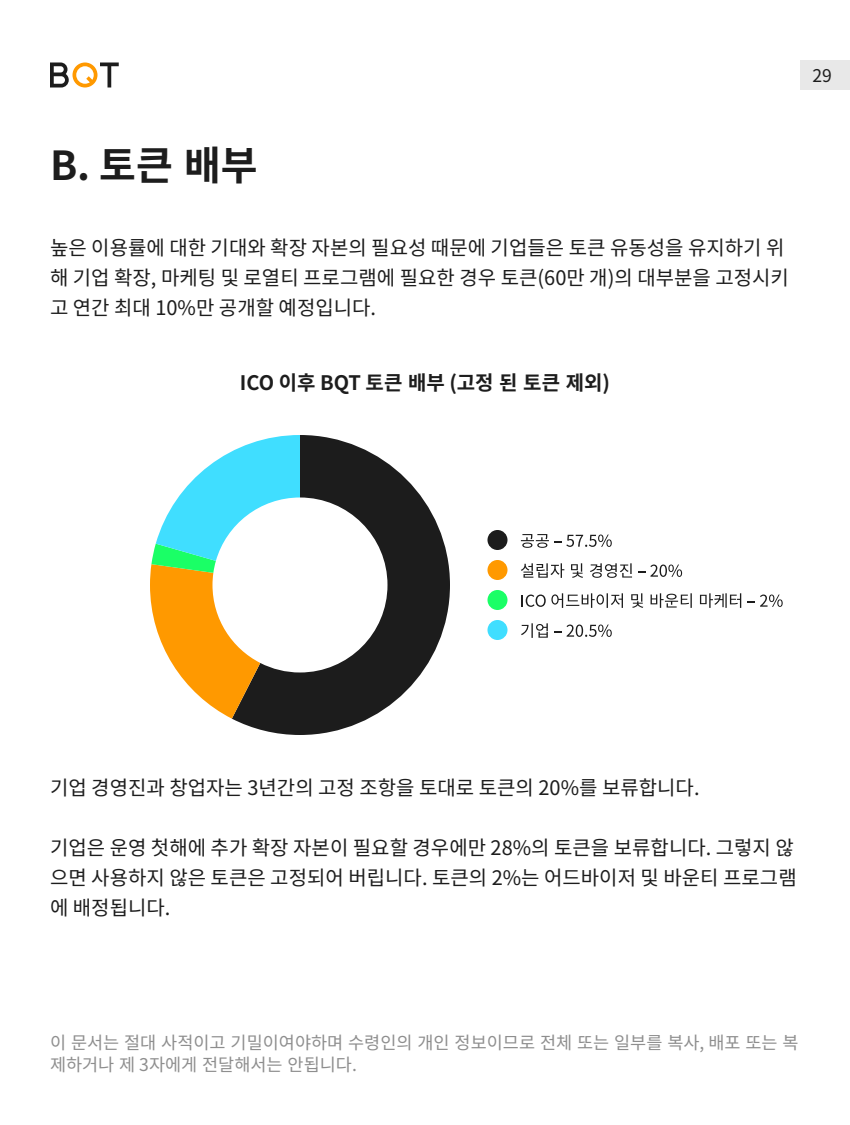
<style>
.page{position:relative;width:850px;height:1125px;background:#fff}
.page>*{position:absolute;margin:0;border:0;box-sizing:border-box;transform-origin:0 0}
.t1{font:700 40px "Noto Sans CJ Kkr";color:#1d1d1d}
.t2{font:20px/30px "Noto Sans CJ Kkr";color:#1d1d1d}
.t3{font:700 20px "Noto Sans CJ Kkr";color:#1d1d1d}
.t4{font:17.5px/22.5px "Noto Sans CJ Kkr";color:#8e8e8e}
.t5{font:17.5px "Noto Sans CJ Kkr";color:#1d1d1d}
</style>
<div class="page">
<div style="left:800px;top:60px;width:50px;height:30px;background:#e8e8e8"></div>
<svg style="left:50px;top:62px;width:69px;height:26px"></svg>
<svg style="left:521px;top:534px;width:91px;height:14px"></svg>
<svg style="left:521px;top:563px;width:43px;height:15px"></svg>
<svg style="left:571px;top:563px;width:12px;height:15px"></svg>
<svg style="left:590px;top:563px;width:42px;height:15px"></svg>
<svg style="left:638px;top:565px;width:44px;height:12px"></svg>
<svg style="left:522px;top:593px;width:101px;height:15px"></svg>
<svg style="left:631px;top:593px;width:12px;height:15px"></svg>
<svg style="left:651px;top:593px;width:41px;height:15px"></svg>
<svg style="left:700px;top:593px;width:41px;height:15px"></svg>
<svg style="left:748px;top:595px;width:35px;height:12px"></svg>
<svg style="left:521px;top:623px;width:27px;height:15px"></svg>
<svg style="left:554px;top:625px;width:58px;height:12px"></svg>
<div style="left:488px;top:530px;width:20px;height:20px;background:#1c1c1c;border-radius:50%"></div>
<div style="left:488px;top:560px;width:20px;height:20px;background:#f90;border-radius:50%"></div>
<div style="left:488px;top:590px;width:20px;height:20px;background:#1aff66;border-radius:50%"></div>
<div style="left:488px;top:620px;width:20px;height:20px;background:#40deff;border-radius:50%"></div>
<svg style="left:232px;top:435px;width:218px;height:300px;fill:#1c1c1c"></svg>
<svg style="left:150px;top:435px;width:150px;height:284px"></svg>
<h1 class="t1" style="left:50px;top:143px;width:209px">B. 토큰 배부</h1>
<p class="t2" style="left:50px;top:233px;width:741px">높은 이용률에 대한 기대와 확장 자본의 필요성 때문에 기업들은 토큰 유동성을 유지하기 위 해 기업 확장, 마케팅 및 로열티 프로그램에 필요한 경우 토큰(60만 개)의 대부분을 고정시키 고 연간 최대 10%만 공개할 예정입니다.</p>
<p class="t3" style="left:240px;top:371px;width:372px">ICO 이후 BQT 토큰 배부 (고정 된 토큰 제외)</p>
<p class="t5" style="left:812px;top:66px;width:21px">29</p>
<p class="t2" style="left:50px;top:773px;width:651px">기업 경영진과 창업자는 3년간의 고정 조항을 토대로 토큰의 20%를 보류합니다.</p>
<p class="t2" style="left:50px;top:833px;width:748px">기업은 운영 첫해에 추가 확장 자본이 필요할 경우에만 28%의 토큰을 보류합니다. 그렇지 않 으면 사용하지 않은 토큰은 고정되어 버립니다. 토큰의 2%는 어드바이저 및 바운티 프로그램 에 배정됩니다.</p>
<p class="t4" style="left:50px;top:1032px;width:750px">이 문서는 절대 사적이고 기밀이여야하며 수령인의 개인 정보이므로 전체 또는 일부를 복사, 배포 또는 복 제하거나 제 3자에게 전달해서는 안됩니다.</p>
</div>
